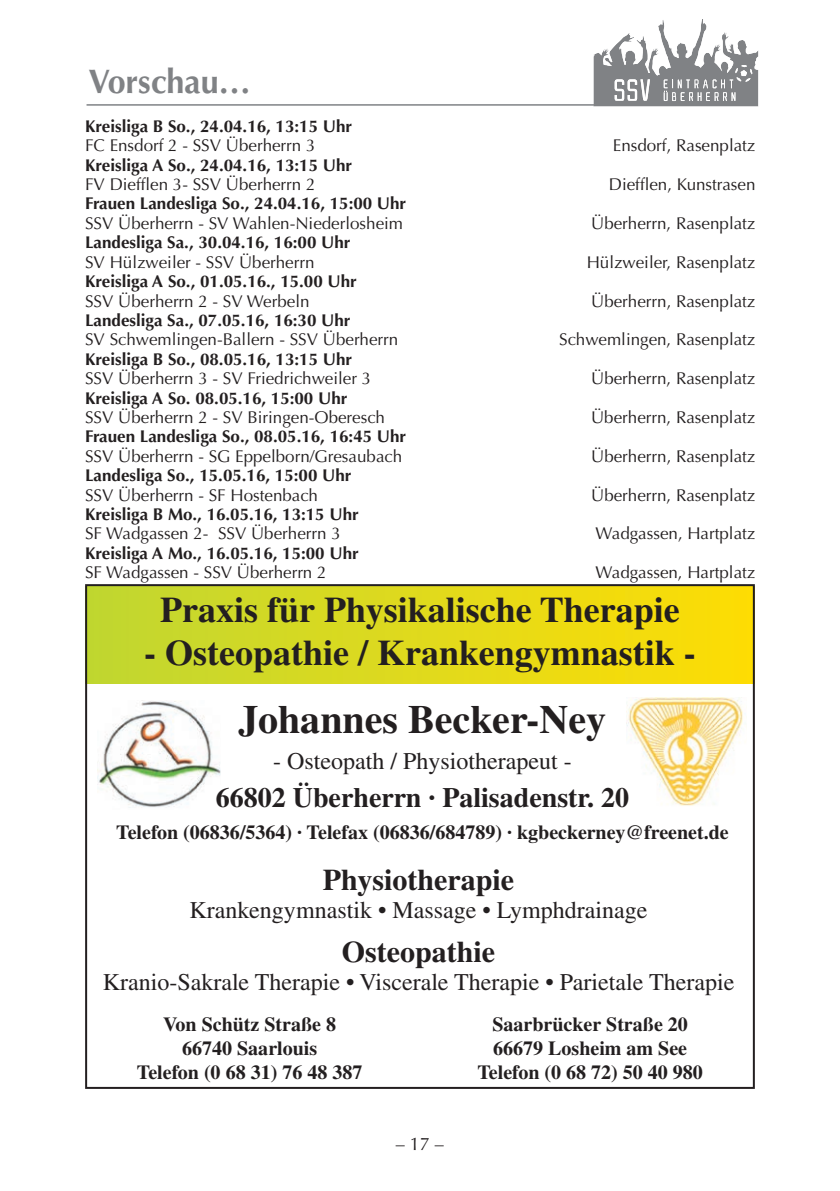
<style>
.page{position:relative;width:840px;height:1191px;background:#fff}
.page>*{position:absolute;margin:0;border:0;box-sizing:border-box;transform-origin:0 0}
.t1{font:700 40px "Times";color:#231f20}
.t2{font:700 36px "Times";color:#231f20}
.t3{font:700 34px "Optima";color:#808285;scale:.95 1}
.t4{font:700 30px "Times";color:#231f20}
.t5{font:700 28px "Times";color:#231f20}
.t6{font:24px "Times";color:#231f20}
.t7{font:700 20px/24px "Times";color:#231f20;text-align:center}
.t8{font:18px "Optima";color:#231f20}
.t9{font:17px "Optima";color:#231f20}
.t10{font:700 17px "Optima";color:#231f20}
</style>
<div class="page">
<div style="left:85px;top:586px;width:669px;height:98px;background:linear-gradient(to right,#c0d732,#ffdd04)"></div>
<img style="left:97px;top:700px;width:123px;height:108px">
<img style="left:626px;top:698px;width:117px;height:108px">
<div style="left:85px;top:584px;width:669px;height:505px;border:2px solid #231f20"></div>
<svg style="left:593px;top:20px;width:164px;height:87px"></svg>
<hr style="left:86px;top:104px;width:669px;height:2px;background:#808285">
<h3 class="t3" style="left:88px;top:68px;width:172px">Vorschau…</h3>
<p class="t10" style="left:85px;top:119px;width:268px">Kreisliga B So., 24.04.16, 13:15 Uhr</p>
<p class="t9" style="left:85px;top:139px;width:232px">FC Ensdorf 2 - SSV Überherrn 3</p>
<p class="t9" style="left:612px;top:139px;width:144px">Ensdorf, Rasenplatz</p>
<p class="t10" style="left:85px;top:158px;width:268px">Kreisliga A So., 24.04.16, 13:15 Uhr</p>
<p class="t9" style="left:85px;top:177px;width:232px">FV Diefflen 3- SSV Überherrn 2</p>
<p class="t9" style="left:608px;top:177px;width:148px">Diefflen, Kunstrasen</p>
<p class="t10" style="left:85px;top:197px;width:322px">Frauen Landesliga So., 24.04.16, 15:00 Uhr</p>
<p class="t9" style="left:85px;top:216px;width:319px">SSV Überherrn - SV Wahlen-Niederlosheim</p>
<p class="t9" style="left:590px;top:216px;width:166px">Überherrn, Rasenplatz</p>
<p class="t10" style="left:85px;top:236px;width:267px">Landesliga Sa., 30.04.16, 16:00 Uhr</p>
<p class="t9" style="left:85px;top:255px;width:231px">SV Hülzweiler - SSV Überherrn</p>
<p class="t9" style="left:586px;top:255px;width:170px">Hülzweiler, Rasenplatz</p>
<p class="t10" style="left:85px;top:274px;width:273px">Kreisliga A So., 01.05.16., 15.00 Uhr</p>
<p class="t9" style="left:85px;top:294px;width:226px">SSV Überherrn 2 - SV Werbeln</p>
<p class="t9" style="left:590px;top:294px;width:166px">Überherrn, Rasenplatz</p>
<p class="t10" style="left:85px;top:313px;width:267px">Landesliga Sa., 07.05.16, 16:30 Uhr</p>
<p class="t9" style="left:85px;top:333px;width:314px">SV Schwemlingen-Ballern - SSV Überherrn</p>
<p class="t9" style="left:559px;top:333px;width:197px">Schwemlingen, Rasenplatz</p>
<p class="t10" style="left:85px;top:352px;width:268px">Kreisliga B So., 08.05.16, 13:15 Uhr</p>
<p class="t9" style="left:85px;top:371px;width:287px">SSV Überherrn 3 - SV Friedrichweiler 3</p>
<p class="t9" style="left:590px;top:371px;width:166px">Überherrn, Rasenplatz</p>
<p class="t10" style="left:85px;top:391px;width:264px">Kreisliga A So. 08.05.16, 15:00 Uhr</p>
<p class="t9" style="left:85px;top:410px;width:301px">SSV Überherrn 2 - SV Biringen-Oberesch</p>
<p class="t9" style="left:590px;top:410px;width:166px">Überherrn, Rasenplatz</p>
<p class="t10" style="left:85px;top:430px;width:322px">Frauen Landesliga So., 08.05.16, 16:45 Uhr</p>
<p class="t9" style="left:85px;top:449px;width:318px">SSV Überherrn - SG Eppelborn/Gresaubach</p>
<p class="t9" style="left:590px;top:449px;width:166px">Überherrn, Rasenplatz</p>
<p class="t10" style="left:85px;top:468px;width:268px">Landesliga So., 15.05.16, 15:00 Uhr</p>
<p class="t9" style="left:85px;top:488px;width:234px">SSV Überherrn - SF Hostenbach</p>
<p class="t9" style="left:590px;top:488px;width:166px">Überherrn, Rasenplatz</p>
<p class="t10" style="left:85px;top:507px;width:275px">Kreisliga B Mo., 16.05.16, 13:15 Uhr</p>
<p class="t9" style="left:85px;top:527px;width:257px">SF Wadgassen 2- SSV Überherrn 3</p>
<p class="t9" style="left:595px;top:527px;width:161px">Wadgassen, Hartplatz</p>
<p class="t10" style="left:85px;top:546px;width:275px">Kreisliga A Mo., 16.05.16, 15:00 Uhr</p>
<p class="t9" style="left:85px;top:565px;width:243px">SF Wadgassen - SSV Überherrn 2</p>
<p class="t9" style="left:595px;top:565px;width:161px">Wadgassen, Hartplatz</p>
<h2 class="t2" style="left:160px;top:597px;width:520px">Praxis für Physikalische Therapie</h2>
<h2 class="t2" style="left:144px;top:640px;width:553px">- Osteopathie / Krankengymnastik -</h2>
<h1 class="t1" style="left:238px;top:705px;width:369px">Johannes Becker-Ney</h1>
<h3 class="t6" style="left:273px;top:753px;width:300px">- Osteopath / Physiotherapeut -</h3>
<h3 class="t5" style="left:215px;top:788px;width:415px">66802 Überherrn · Palisadenstr. 20</h3>
<p class="t7" style="left:116px;top:822px;width:613px">Telefon (06836/5364) · Telefax (06836/684789) · kgbeckerney@freenet.de</p>
<h3 class="t4" style="left:323px;top:870px;width:193px">Physiotherapie</h3>
<h3 class="t6" style="left:189px;top:901px;width:459px">Krankengymnastik • Massage • Lymphdrainage</h3>
<h3 class="t4" style="left:342px;top:942px;width:155px">Osteopathie</h3>
<h3 class="t6" style="left:103px;top:973px;width:633px">Kranio-Sakrale Therapie • Viscerale Therapie • Parietale Therapie</h3>
<p class="t7" style="left:137px;top:1014px;width:227px">Von Schütz Straße 8<br>66740 Saarlouis<br>Telefon (0 68 31) 76 48 387</p>
<p class="t7" style="left:477px;top:1014px;width:227px">Saarbrücker Straße 20<br>66679 Losheim am See<br>Telefon (0 68 72) 50 40 980</p>
<p class="t8" style="left:396px;top:1136px;width:49px">– 17 –</p>
</div>
